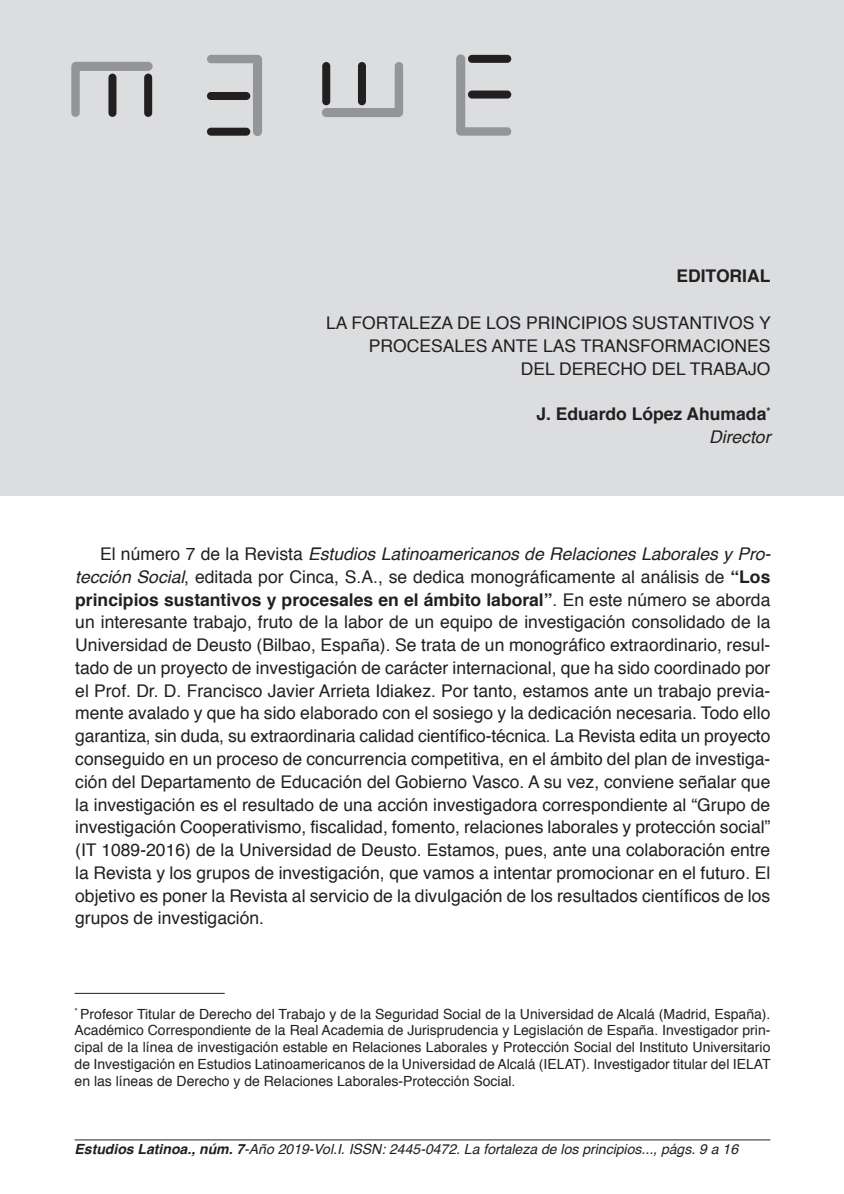
<style>
.page{position:relative;width:844px;height:1194px;background:#fff}
.page>*{position:absolute;margin:0;border:0;box-sizing:border-box;transform-origin:0 0}
.t1{font:115.15px "Gotham Rounded";color:#939598}
.t2{font:17.5px/22.8px "Helvetica";color:#231f20;text-align:justify}
.t3{font:700 17.5px/22.8px "Helvetica";color:#231f20;text-align:right}
.t4{font:14px/16.8px "Helvetica";color:#231f20;text-align:justify}
.t5{font:italic 14px "Helvetica";color:#231f20}
.s1{font-weight:400;font-style:italic}
.s2{font-style:italic}
.s3{font-weight:700}
</style>
<div class="page">
<div style="left:0;top:0;width:843px;height:495px;background:#dcdddf"></div>
<hr style="left:74px;top:1139px;width:696px;height:1px;background:#231f20">
<div style="left:468px;top:55px;width:43px;height:8px;background:#231f20;border-radius:4px"></div>
<div style="left:468px;top:90px;width:43px;height:8px;background:#231f20;border-radius:4px"></div>
<div style="left:322px;top:62px;width:8px;height:43px;background:#231f20;border-radius:4px"></div>
<div style="left:358px;top:62px;width:8px;height:43px;background:#231f20;border-radius:4px"></div>
<div style="left:207px;top:128px;width:43px;height:8px;background:#231f20;border-radius:4px"></div>
<div style="left:207px;top:92px;width:43px;height:8px;background:#231f20;border-radius:4px"></div>
<div style="left:144px;top:74px;width:8px;height:43px;background:#231f20;border-radius:4px"></div>
<div style="left:108px;top:74px;width:8px;height:43px;background:#231f20;border-radius:4px"></div>
<hr style="left:74px;top:992px;width:151px;height:1px;background:#231f20">
<h1 class="t1" style="left:152px;top:50px;width:73px;rotate:90deg">L</h1>
<h1 class="t1" style="left:273px;top:135px;width:73px;rotate:-180deg">L</h1>
<h1 class="t1" style="left:322px;top:128px;width:73px;rotate:-90deg">L</h1>
<h1 class="t1" style="left:444px;top:55px;width:73px">L</h1>
<p class="t3" style="left:676px;top:266px;width:95px">EDITORIAL</p>
<p class="t2" style="left:326px;top:313px;width:446px;text-align:right">LA FORTALEZA DE LOS PRINCIPIOS SUSTANTIVOS Y<br>PROCESALES ANTE LAS TRANSFORMACIONES<br>DEL DERECHO DEL TRABAJO</p>
<p class="t3" style="left:536px;top:404px;width:235px">J. Eduardo López Ahumada<sup>*<br></sup><span class="s1">Director</span></p>
<p class="t2" style="left:75px;top:544px;width:696px;text-indent:25px">El número 7 de la Revista <span class="s2">Estudios Latinoamericanos de Relaciones Laborales y Pro&shy;tección Social</span>, editada por Cinca, S.A., se dedica monográficamente al análisis de <span class="s3">“Los principios sustantivos y procesales en el ámbito laboral”</span>. En este número se aborda un interesante trabajo, fruto de la labor de un equipo de investigación consolidado de la Universidad de Deusto (Bilbao, España). Se trata de un monográfico extraordinario, resul&shy;tado de un proyecto de investigación de carácter internacional, que ha sido coordinado por el Prof. Dr. D. Francisco Javier Arrieta Idiakez. Por tanto, estamos ante un trabajo previa&shy;mente avalado y que ha sido elaborado con el sosiego y la dedicación necesaria. Todo ello garantiza, sin duda, su extraordinaria calidad científico-técnica. La Revista edita un proyecto conseguido en un proceso de concurrencia competitiva, en el ámbito del plan de investiga&shy;ción del Departamento de Educación del Gobierno Vasco. A su vez, conviene señalar que la investigación es el resultado de una acción investigadora correspondiente al “Grupo de investigación Cooperativismo, fiscalidad, fomento, relaciones laborales y protección social” (IT 1089-2016) de la Universidad de Deusto. Estamos, pues, ante una colaboración entre la Revista y los grupos de investigación, que vamos a intentar promocionar en el futuro. El objetivo es poner la Revista al servicio de la divulgación de los resultados científicos de los grupos de investigación.</p>
<p class="t4" style="left:74px;top:1006px;width:697px"><sup>*</sup> Profesor Titular de Derecho del Trabajo y de la Seguridad Social de la Universidad de Alcalá (Madrid, España).<br>Académico Correspondiente de la Real Academia de Jurisprudencia y Legislación de España. Investigador prin&shy;cipal de la línea de investigación estable en Relaciones Laborales y Protección Social del Instituto Universitario de Investigación en Estudios Latinoamericanos de la Universidad de Alcalá (IELAT). Investigador titular del IELAT en las líneas de Derecho y de Relaciones Laborales-Protección Social.</p>
<p class="t5" style="left:74px;top:1142px;width:664px"><span class="s3">Estudios Latinoa., núm. 7</span>-Año 2019-Vol.I. ISSN: 2445-0472. La fortaleza de los principios..., págs. 9 a 16</p>
</div>
